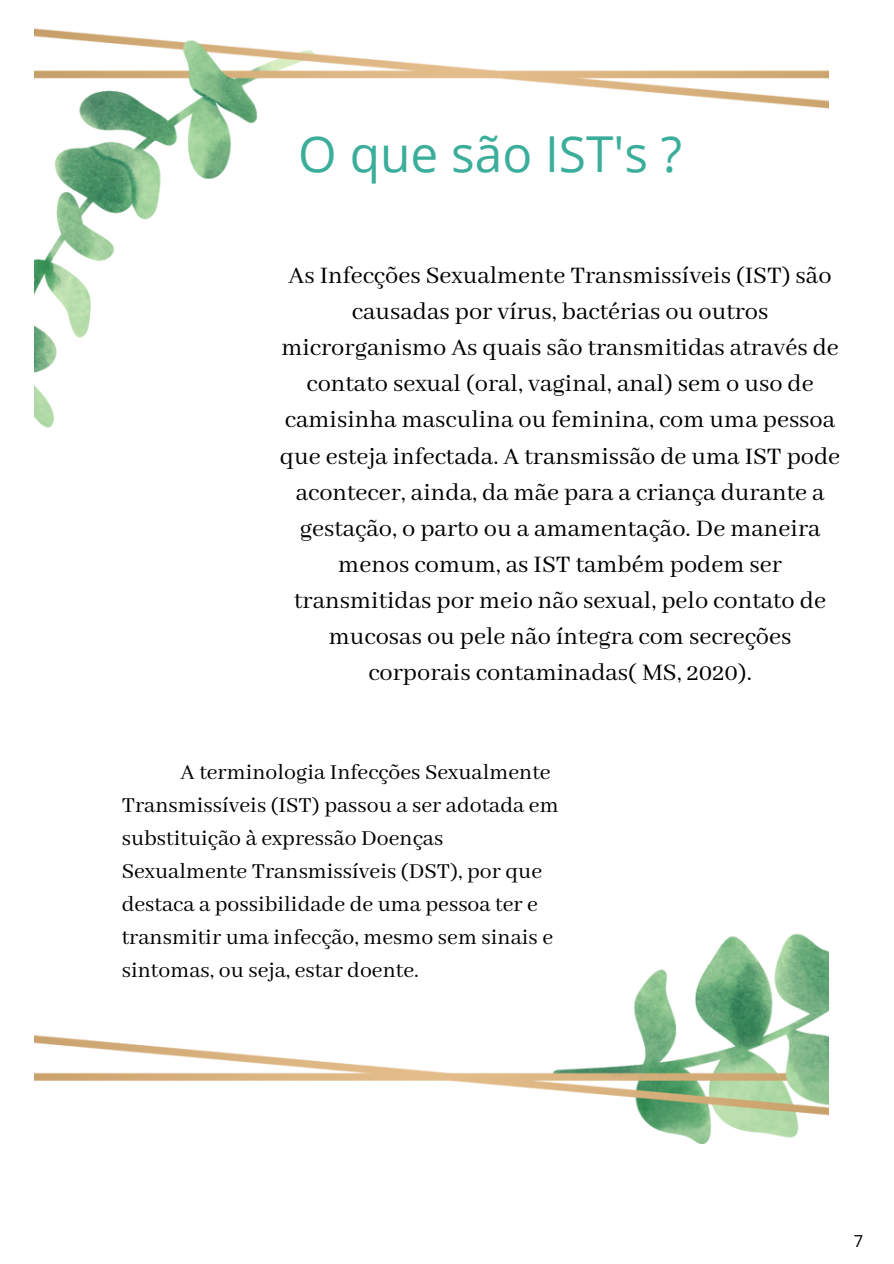
<style>
.page{position:relative;width:894px;height:1264px;background:#fff}
.page>*{position:absolute;margin:0;border:0;box-sizing:border-box;transform-origin:0 0}
.t1{font:49.5px "Open Sans";color:#3aae9b}
.t2{font:26.4px/36px "Abhaya Libre";color:#000;text-align:center}
.t3{font:23.7px/32.8px "Abhaya Libre";color:#000}
.t4{font:16.5px "Open Sans";color:#000}
</style>
<div class="page">
<img style="left:34px;top:28px;width:794px;height:1114px">
<h1 class="t1" style="left:298px;top:120px;width:385px">O que são IST's ?</h1>
<p class="t2" style="left:280px;top:259px;width:561px">As Infecções Sexualmente Transmissíveis (IST) são causadas por vírus, bactérias ou outros microrganismo As quais são transmitidas através de contato sexual (oral, vaginal, anal) sem o uso de camisinha masculina ou feminina, com uma pessoa que esteja infectada. A transmissão de uma IST pode acontecer, ainda, da mãe para a criança durante a gestação, o parto ou a amamentação. De maneira menos comum, as IST também podem ser transmitidas por meio não sexual, pelo contato de mucosas ou pele não íntegra com secreções corporais contaminadas( MS, 2020).</p>
<p class="t3" style="left:122px;top:757px;width:438px;text-indent:59px">A terminologia Infecções Sexualmente Transmissíveis (IST) passou a ser adotada em substituição à expressão Doenças Sexualmente Transmissíveis (DST), por que destaca a possibilidade de uma pessoa ter e transmitir uma infecção, mesmo sem sinais e sintomas, ou seja, estar doente.</p>
<p class="t4" style="left:853px;top:1229px;width:11px">7</p>
</div>
